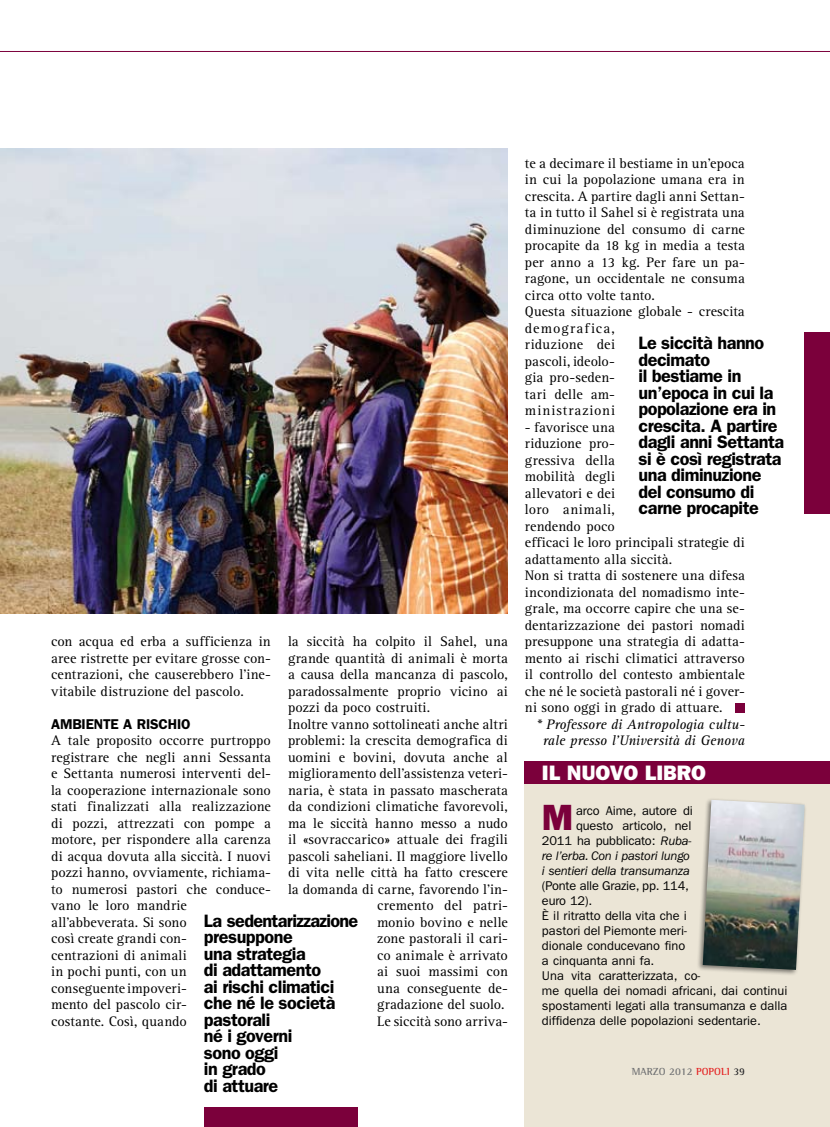
<style>
.page{position:relative;width:830px;height:1127px;background:#fff}
.page>*{position:absolute;margin:0;border:0;box-sizing:border-box;transform-origin:0 0}
.t1{font:36.6px "ITC Franklin Gothic Std Hvy";color:#7b003b}
.t2{font:21px "ITC Franklin Gothic Std Hvy";color:#fff}
.t3{font:600 18px/16.5px "ITC Franklin Gothic Std";letter-spacing:-.025em;color:#000}
.t4{font:14.25px/16.5px "Rotis Serif";letter-spacing:.01em;color:#000}
.t5{font:italic 14.25px/16.5px "Rotis Serif";letter-spacing:-.005em;color:#000;text-align:center}
.t6{font:600 14.25px "ITC Franklin Gothic Std";letter-spacing:-.01em;color:#000}
.t7{font:12.75px/15px "ITC Franklin Gothic Std";color:#000}
.t8{font:italic 12.75px/15px "ITC Franklin Gothic Std";letter-spacing:-.015em;color:#000;text-align:right}
.t9{font:700 10.5px "Rotis Semi Serif";color:#707173}
.t10{font:700 10.5px "Rotis Semi Serif";color:#e42121}
.s1{font-style:normal}
.s2{color:#e42121}
.s3{color:#28282a}
</style>
<div class="page">
<hr style="left:0;top:51px;width:829px;height:1px;background:#7b003b">
<div style="left:524px;top:778px;width:305px;height:349px;background:#ebe5d6"></div>
<div style="left:734px;top:703px;width:9px;height:9px;background:#7b003b"></div>
<div style="left:205px;top:1108px;width:153px;height:19px;background:#7b003b"></div>
<div style="left:524px;top:762px;width:305px;height:22px;background:#7b003b"></div>
<div style="left:804px;top:333px;width:25px;height:181px;background:#7b003b"></div>
<div style="left:695px;top:797px;width:111px;height:179px;background:#000;opacity:.5"></div>
<img style="left:702px;top:800px;width:102px;height:170px">
<img style="left:0;top:149px;width:507px;height:464px">
<p class="t4" style="left:51px;top:634px;width:221px;text-align:justify">con acqua ed erba a sufficienza in aree ristrette per evitare grosse con&shy;centrazioni, che causerebbero l’ine&shy;vitabile distruzione del pascolo.</p>
<p class="t6" style="left:51px;top:715px;width:141px">AMBIENTE A RISCHIO</p>
<p class="t4" style="left:51px;top:733px;width:221px">A tale proposito occorre purtroppo registrare che negli anni Sessanta e Settanta numerosi interventi del&shy;la cooperazione internazionale sono stati finalizzati alla realizzazione di pozzi, attrezzati con pompe a motore, per rispondere alla carenza di acqua dovuta alla siccità. I nuovi pozzi hanno, ovviamente, richiama&shy;to numerosi pastori che conduce&shy;vano le loro mandrie all’abbeverata. Si sono<br>così create grandi con-<br>centrazioni di animali<br>in pochi punti, con un<br>conseguente impoveri-<br>mento del pascolo cir-<br>costante. Così, quando</p>
<p class="t4" style="left:288px;top:634px;width:221px">la siccità ha colpito il Sahel, una</p>
<p class="t4" style="left:288px;top:650px;width:221px">grande quantità di animali è morta</p>
<p class="t4" style="left:288px;top:667px;width:221px">a causa della mancanza di pascolo,</p>
<p class="t4" style="left:288px;top:683px;width:221px">paradossalmente proprio vicino ai</p>
<p class="t4" style="left:288px;top:700px;width:143px">pozzi da poco costruiti.</p>
<p class="t4" style="left:288px;top:716px;width:221px">Inoltre vanno sottolineati anche altri</p>
<p class="t4" style="left:288px;top:733px;width:221px">problemi: la crescita demografica di</p>
<p class="t4" style="left:288px;top:749px;width:221px">uomini e bovini, dovuta anche al</p>
<p class="t4" style="left:288px;top:766px;width:221px">miglioramento dell’assistenza veteri-</p>
<p class="t4" style="left:288px;top:782px;width:221px">naria, è stata in passato mascherata</p>
<p class="t4" style="left:288px;top:799px;width:221px">da condizioni climatiche favorevoli,</p>
<p class="t4" style="left:288px;top:815px;width:221px">ma le siccità hanno messo a nudo</p>
<p class="t4" style="left:288px;top:832px;width:221px">il «sovraccarico» attuale dei fragili</p>
<p class="t4" style="left:288px;top:848px;width:221px">pascoli saheliani. Il maggiore livello</p>
<p class="t4" style="left:288px;top:865px;width:221px">di vita nelle città ha fatto crescere</p>
<p class="t4" style="left:288px;top:881px;width:221px">la domanda di carne, favorendo l’in-</p>
<p class="t4" style="left:377px;top:898px;width:132px">cremento del patri-</p>
<p class="t4" style="left:377px;top:914px;width:132px">monio bovino e nelle</p>
<p class="t4" style="left:377px;top:931px;width:132px">zone pastorali il cari-</p>
<p class="t4" style="left:377px;top:947px;width:132px">co animale è arrivato</p>
<p class="t4" style="left:377px;top:964px;width:132px">ai suoi massimi con</p>
<p class="t4" style="left:377px;top:980px;width:132px">una conseguente de-</p>
<p class="t4" style="left:377px;top:997px;width:129px">gradazione del suolo.</p>
<p class="t4" style="left:377px;top:1013px;width:132px">Le siccità sono arriva-</p>
<p class="t3" style="left:204px;top:912px;width:156px">La sedentarizzazione presuppone<br>una strategia<br>di adattamento<br>ai rischi climatici che né le società pastorali<br>né i governi<br>sono oggi<br>in grado<br>di attuare</p>
<p class="t4" style="left:524px;top:155px;width:221px">te a decimare il bestiame in un’epoca in cui la popolazione umana era in crescita. A partire dagli anni Settan&shy;ta in tutto il Sahel si è registrata una diminuzione del consumo di carne procapite da 18 kg in media a testa per anno a 13 kg. Per fare un pa&shy;ragone, un occidentale ne consuma circa otto volte tanto.<br>Questa situazione globale - crescita demografica,<br>riduzione dei<br>pascoli, ideolo-<br>gia pro-seden-<br>tari delle am-<br>ministrazioni</p>
<p class="t4" style="left:524px;top:419px;width:221px">- favorisce una<br>riduzione pro-<br>gressiva della<br>mobilità degli<br>allevatori e dei<br>loro animali,<br>rendendo poco<br>efficaci le loro principali strategie di adattamento alla siccità.<br>Non si tratta di sostenere una difesa incondizionata del nomadismo inte&shy;grale, ma occorre capire che una se&shy;dentarizzazione dei pastori nomadi presuppone una strategia di adatta&shy;mento ai rischi climatici attraverso il controllo del contesto ambientale che né le società pastorali né i gover&shy;ni sono oggi in grado di attuare.</p>
<p class="t5" style="left:536px;top:716px;width:210px">* Professore di Antropologia cultu&shy;rale presso l’Università di Genova</p>
<p class="t3" style="left:638px;top:335px;width:147px">Le siccità hanno decimato<br>il bestiame in un’epoca in cui la popolazione era in crescita. A partire dagli anni Settanta si è così registrata una diminuzione del consumo di carne procapite</p>
<h2 class="t2" style="left:541px;top:760px;width:165px">IL NUOVO LIBRO</h2>
<h1 class="t1" style="left:541px;top:796px;width:33px">M</h1>
<p class="t8" style="left:541px;top:803px;width:152px"><span class="s1">arco Aime, autore di questo articolo, nel<br>2011 ha pubblicato:</span> Ruba&shy;re l’erba. Con i pastori lungo i sentieri della transumanza</p>
<p class="t7" style="left:541px;top:878px;width:247px">(Ponte alle Grazie, pp. 114,<br>euro 12).<br>È il ritratto della vita che i<br>pastori del Piemonte meri-<br>dionale conducevano fino<br>a cinquanta anni fa.<br>Una vita caratterizzata, co-<br>me quella dei nomadi africani, dai continui spostamenti legati alla transumanza e dalla diffidenza delle popolazioni sedentarie.</p>
<p class="t9" style="left:631px;top:1065px;width:8px">MARZO</p>
<p class="t9" style="left:668px;top:1065px;width:40px">2012 <span class="s2">POPO</span></p>
<p class="t10" style="left:720px;top:1065px;width:25px">LI <span class="s3">39</span></p>
</div>
